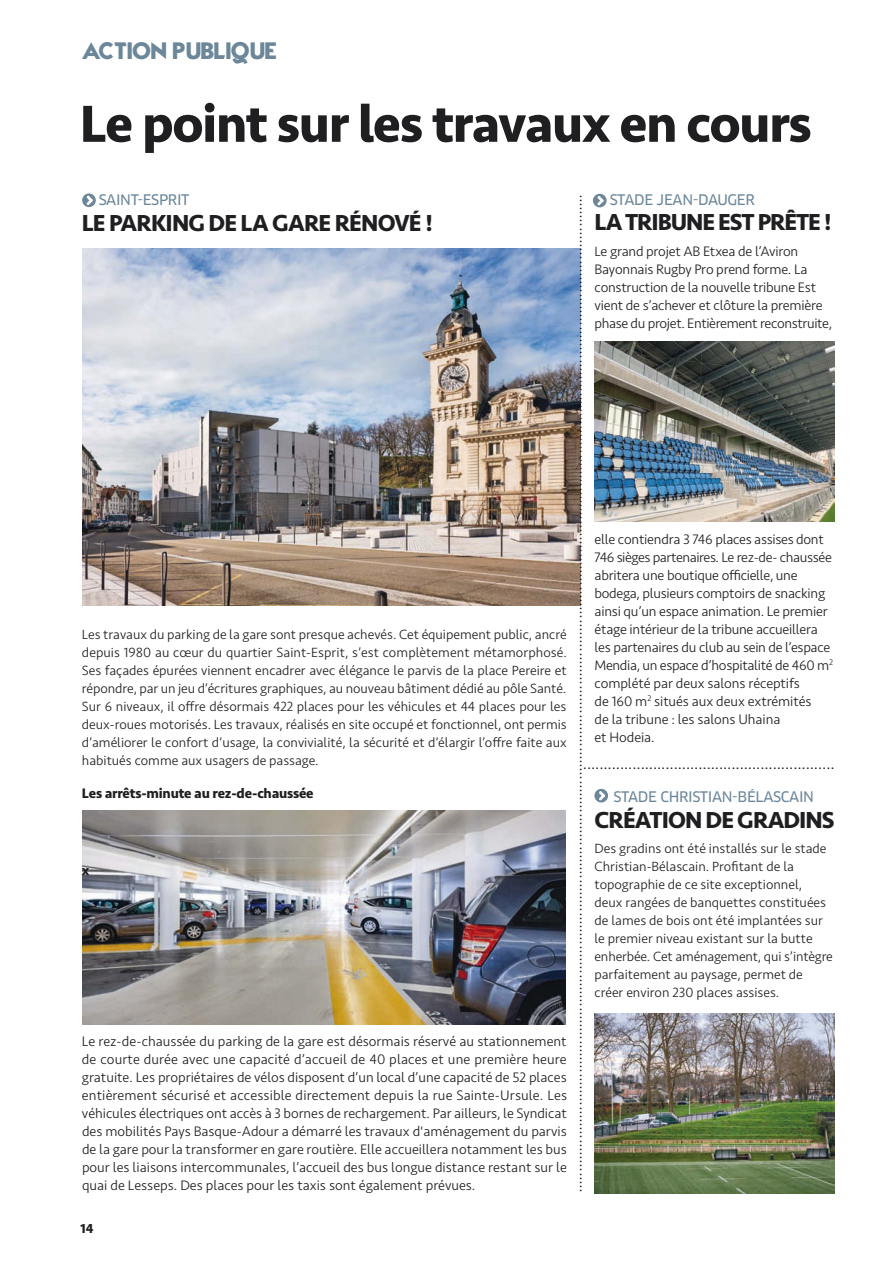
<style>
.page{position:relative;width:893px;height:1263px;background:#fff}
.page>*{position:absolute;margin:0;border:0;box-sizing:border-box;transform-origin:0 0}
.t1{font:700 54px "Seravek";letter-spacing:-.025em;color:#1f1e21}
.t2{font:700 24px "Seravek";letter-spacing:-.04em;color:#1f1e21}
.t3{font:24px "Typo Graphica";letter-spacing:.02em;color:#6c8799}
.t4{font:300 14.25px/18px "Seravek";letter-spacing:-.015em;color:#1f1e21}
.t5{font:14.25px "Clan OT News";letter-spacing:-.025em;color:#6c8799}
.t6{font:700 14.25px "Seravek";letter-spacing:-.015em;color:#1f1e21}
.t7{font:300 13.8px/18px "Seravek";color:#1f1e21;text-align:justify}
.t8{font:700 13.5px "Seravek";color:#1f1e21}
.t9{font:500 10.5px "Seravek";color:#1f1e21}
.s1{font-size:13.8px}
</style>
<div class="page">
<img style="left:82px;top:248px;width:499px;height:358px">
<img style="left:82px;top:811px;width:484px;height:213px">
<div style="left:82px;top:193px;width:14px;height:14px;background:#6c8799;border-radius:50%"></div>
<svg style="left:87px;top:196px;width:6px;height:9px"></svg>
<div style="left:593px;top:194px;width:14px;height:13px;background:#6c8799;border-radius:50%"></div>
<svg style="left:597px;top:196px;width:7px;height:9px"></svg>
<img style="left:594px;top:341px;width:240px;height:181px">
<img style="left:594px;top:1014px;width:240px;height:179px">
<div style="left:594px;top:789px;width:14px;height:13px;background:#6c8799;border-radius:50%"></div>
<svg style="left:599px;top:791px;width:6px;height:9px"></svg>
<p class="t3" style="left:82px;top:37px;width:196px">ACTION PUBLIQUE</p>
<p class="t1" style="left:80px;top:81px;width:733px">Le point sur les travaux en cours</p>
<p class="t5" style="left:99px;top:195px;width:92px">SAINT-ESPRIT</p>
<p class="t2" style="left:82px;top:204px;width:353px">LE PARKING DE LA GARE RÉNOVÉ !</p>
<p class="t7" style="left:82px;top:626px;width:486px">Les travaux du parking de la gare sont presque achevés. Cet équipement public, ancré depuis 1980 au cœur du quartier Saint-Esprit, s’est complètement métamorphosé.<br>Ses façades épurées viennent encadrer avec élégance le parvis de la place Pereire et répondre, par un jeu d’écritures graphiques, au nouveau bâtiment dédié au pôle Santé.<br>Sur 6 niveaux, il offre désormais 422 places pour les véhicules et 44 places pour les deux-roues motorisés. Les travaux, réalisés en site occupé et fonctionnel, ont permis d’améliorer le confort d’usage, la convivialité, la sécurité et d’élargir l’offre faite aux habitués comme aux usagers de passage.</p>
<p class="t6" style="left:82px;top:782px;width:233px">Les arrêts-minute au rez-de-chaussée</p>
<p class="t6" style="left:82px;top:859px;width:9px">x</p>
<p class="t4" style="left:82px;top:1032px;width:487px;text-align:justify">Le rez-de-chaussée du parking de la gare est désormais réservé au stationnement de courte durée avec une capacité d’accueil de 40 places et une première heure gratuite. Les propriétaires de vélos disposent d’un local d’une capacité de 52 places entièrement sécurisé et accessible directement depuis la rue Sainte-Ursule. Les véhicules électriques ont accès à 3 bornes de rechargement. Par ailleurs, le Syndicat des mobilités Pays Basque-Adour a démarré les travaux d'aménagement du parvis de la gare pour la transformer en gare routière. Elle accueillera notamment les bus pour les liaisons intercommunales, l’accueil des bus longue distance restant sur le quai de Lesseps. Des places pour les taxis sont également prévues.</p>
<p class="t8" style="left:80px;top:1218px;width:15px">14</p>
<p class="t5" style="left:610px;top:194px;width:147px">STADE JEAN-DAUGER</p>
<p class="t2" style="left:594px;top:203px;width:239px">LA TRIBUNE EST PRÊTE !</p>
<p class="t4" style="left:594px;top:242px;width:239px"><span class="s1">L</span>e grand projet AB Etxea de l’Aviron Bayonnais Rugby Pro prend forme. La construction de la nouvelle tribune Est vient de s’achever et clôture la première phase du projet. Entièrement reconstruite,</p>
<p class="t9" style="left:590px;top:194px;width:999px;rotate:90deg">. . . . . . . . . . . . . . . . . . . . . . . . . . . . . . . . . . . . . . . . . . . . . . . . . . . . . . . . . . . . . . . . . . . . . . . . . . . . . . . . . . . . . . . . . . . . . . . . . . . . . . . . . . . . . . . . . . . . . . . . . . . . . . . . . . . . . . . . . . . . . . . . . . . . . . . . . . . . . . . . . . . . . . . . . . . . . . . . . . . . . . . . . . . . . . . . . . . . . . . . . . . . . . . . . . . . . . . . . . . . . . . . . . . . . . . . . . . . . . . . . .</p>
<p class="t4" style="left:594px;top:530px;width:240px">elle contiendra 3 746 places assises dont 746 sièges partenaires. Le rez-de- chaussée abritera une boutique officielle, une bodega, plusieurs comptoirs de snacking ainsi qu’un espace animation. Le premier étage intérieur de la tribune accueillera les partenaires du club au sein de l’espace Mendia, un espace d’hospitalité de 460 m<sup>2 </sup>complété par deux salons réceptifs<br>de 160 m<sup>2</sup> situés aux deux extrémités<br>de la tribune : les salons Uhaina<br>et Hodeia.</p>
<p class="t9" style="left:584px;top:759px;width:252px">. . . . . . . . . . . . . . . . . . . . . . . . . . . . . . . . . . . . . . . . . . . . . . . . . . . . . . . . . . . . .</p>
<p class="t5" style="left:613px;top:792px;width:202px">STADE CHRISTIAN-BÉLASCAIN</p>
<p class="t2" style="left:594px;top:801px;width:242px">CRÉATION DE GRADINS</p>
<p class="t7" style="left:594px;top:840px;width:240px;text-align:left">Des gradins ont été installés sur le stade Christian-Bélascain. Profitant de la topographie de ce site exceptionnel, deux rangées de banquettes constituées de lames de bois ont été implantées sur le premier niveau existant sur la butte enherbée. Cet aménagement, qui s’intègre parfaitement au paysage, permet de créer environ 230 places assises.</p>
</div>
